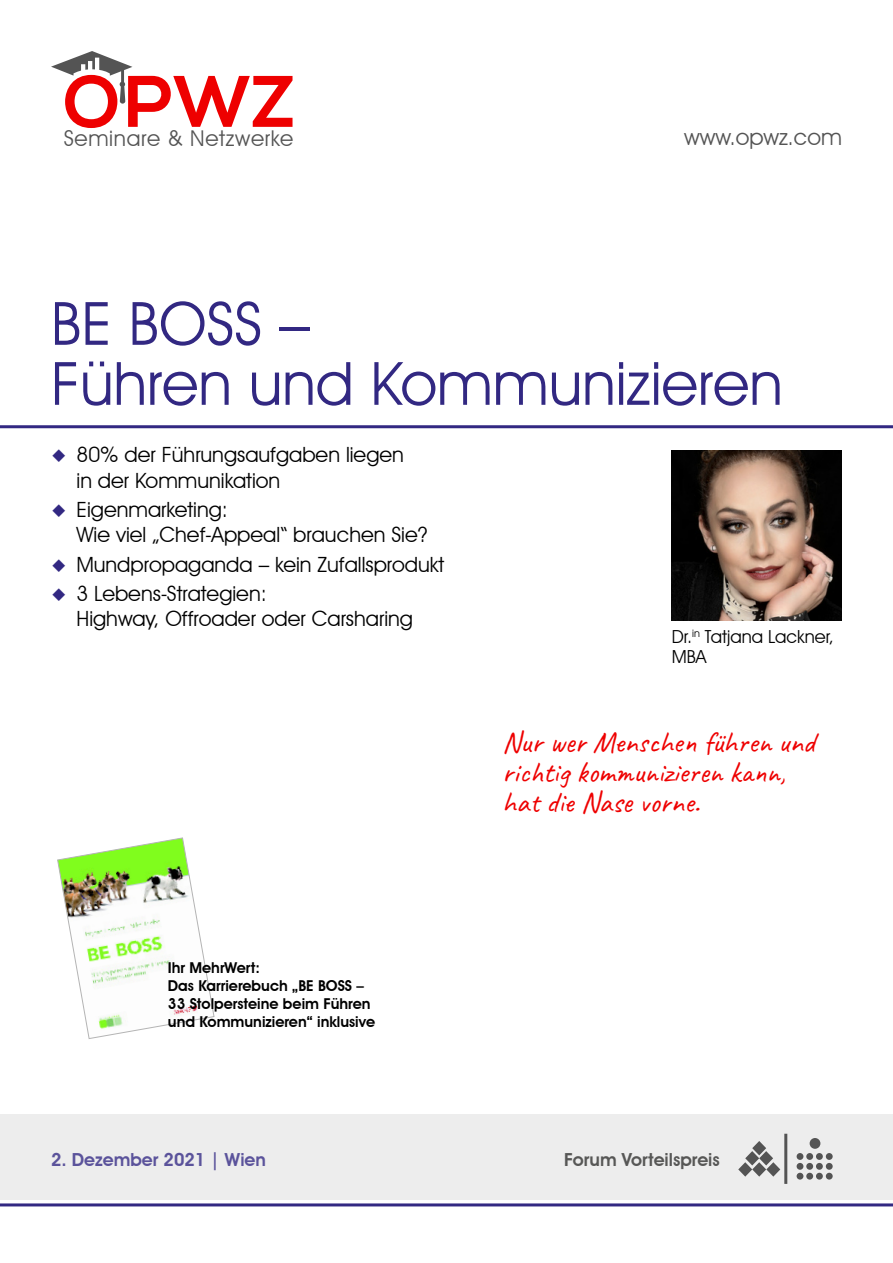
<style>
.page{position:relative;width:893px;height:1263px;background:#fff}
.page>*{position:absolute;margin:0;border:0;box-sizing:border-box;transform-origin:0 0}
.t1{font:700 72.75px "Nexa";color:#e00}
.t2{font:60px/60px "Avant Garde IT Cby BT";color:#322882}
.t3{font:30px/30px "Caveat";color:#e00}
.t4{font:22.5px "Avant Garde IT Cby BT";color:#545454}
.t5{font:21.75px "Avant Garde IT Cby BT";letter-spacing:.03em;color:#545454}
.t6{font:21px/25.2px "Avant Garde IT Cby BT";color:#000}
.t7{font:18px/19.5px "Avant Garde IT Cby BT";color:#000}
.t8{font:600 18px "Avant Garde IT Cby BT";color:#5b539b}
.t9{font:600 18px "Avant Garde IT Cby BT";color:#575756}
.t10{font:600 15px/18px "Avant Garde IT Cby BT";color:#000}
.s1{color:#322882}
</style>
<div class="page">
<hr style="left:0;top:425px;width:893px;height:3px;background:#322882">
<hr style="left:0;top:1203px;width:893px;height:3px;background:#322882">
<svg style="left:51px;top:51px;width:81px;height:53px"></svg>
<div style="left:0;top:1114px;width:497px;height:85px;background:#ededed"></div>
<div style="left:472px;top:1114px;width:421px;height:85px;background:#ededed"></div>
<hr style="left:784px;top:1134px;width:3px;height:50px;background:#545454">
<svg style="left:738px;top:1141px;width:42px;height:35px"></svg>
<div style="left:810px;top:1138px;width:10px;height:11px;background:#545454;border-radius:50%"></div>
<div style="left:806px;top:1153px;width:7px;height:7px;background:#545454;border-radius:50%"></div>
<div style="left:816px;top:1153px;width:7px;height:7px;background:#545454;border-radius:50%"></div>
<div style="left:826px;top:1153px;width:7px;height:7px;background:#545454;border-radius:50%"></div>
<div style="left:806px;top:1163px;width:7px;height:7px;background:#545454;border-radius:50%"></div>
<div style="left:816px;top:1163px;width:7px;height:7px;background:#545454;border-radius:50%"></div>
<div style="left:826px;top:1163px;width:7px;height:7px;background:#545454;border-radius:50%"></div>
<div style="left:806px;top:1173px;width:7px;height:6px;background:#545454;border-radius:50%"></div>
<div style="left:816px;top:1173px;width:7px;height:6px;background:#545454;border-radius:50%"></div>
<div style="left:826px;top:1173px;width:7px;height:6px;background:#545454;border-radius:50%"></div>
<div style="left:797px;top:1153px;width:6px;height:7px;background:#545454;border-radius:50%"></div>
<div style="left:797px;top:1163px;width:6px;height:7px;background:#545454;border-radius:50%"></div>
<svg style="left:797px;top:1173px;width:6px;height:6px"></svg>
<img style="left:672px;top:451px;width:170px;height:170px">
<svg style="left:57px;top:837px;width:157px;height:202px"></svg>
<h1 class="t1" style="left:64px;top:60px;width:232px">OPWZ</h1>
<p class="t5" style="left:64px;top:125px;width:231px">Seminare &amp; Netzwerke</p>
<p class="t4" style="left:684px;top:123px;width:159px">www.opwz.com</p>
<h2 class="t2" style="left:51px;top:293px;width:733px">BE BOSS –<br>Führen und Kommunizieren</h2>
<p class="t6" style="left:77px;top:442px;width:329px;text-indent:-26px"><span class="s1">◆</span> 80% der Führungsaufgaben liegen in der Kommunikation</p>
<p class="t6" style="left:77px;top:497px;width:352px;text-indent:-26px"><span class="s1">◆</span> Eigenmarketing:<br>Wie viel „Chef-Appeal“ brauchen Sie?</p>
<p class="t6" style="left:51px;top:551px;width:395px"><span class="s1">◆</span> Mundpropaganda – kein Zufallsprodukt</p>
<p class="t6" style="left:77px;top:581px;width:338px;text-indent:-26px"><span class="s1">◆</span> 3 Lebens-Strategien:<br>Highway, Offroader oder Carsharing</p>
<p class="t10" style="left:168px;top:958px;width:209px">Ihr MehrWert:<br>Das Karrierebuch „BE BOSS –<br>33 Stolpersteine beim Führen und Kommunizieren“ inklusive</p>
<p class="t7" style="left:672px;top:627px;width:164px">Dr.<sup>in</sup> Tatjana Lackner,<br>MBA</p>
<h3 class="t3" style="left:502px;top:727px;width:314px">Nur wer Menschen führen und richtig kommunizieren kann, hat die Nase vorne.</h3>
<p class="t8" style="left:51px;top:1148px;width:216px">2. Dezember 2021 | Wien</p>
<p class="t9" style="left:564px;top:1148px;width:157px">Forum Vorteilspreis</p>
</div>
